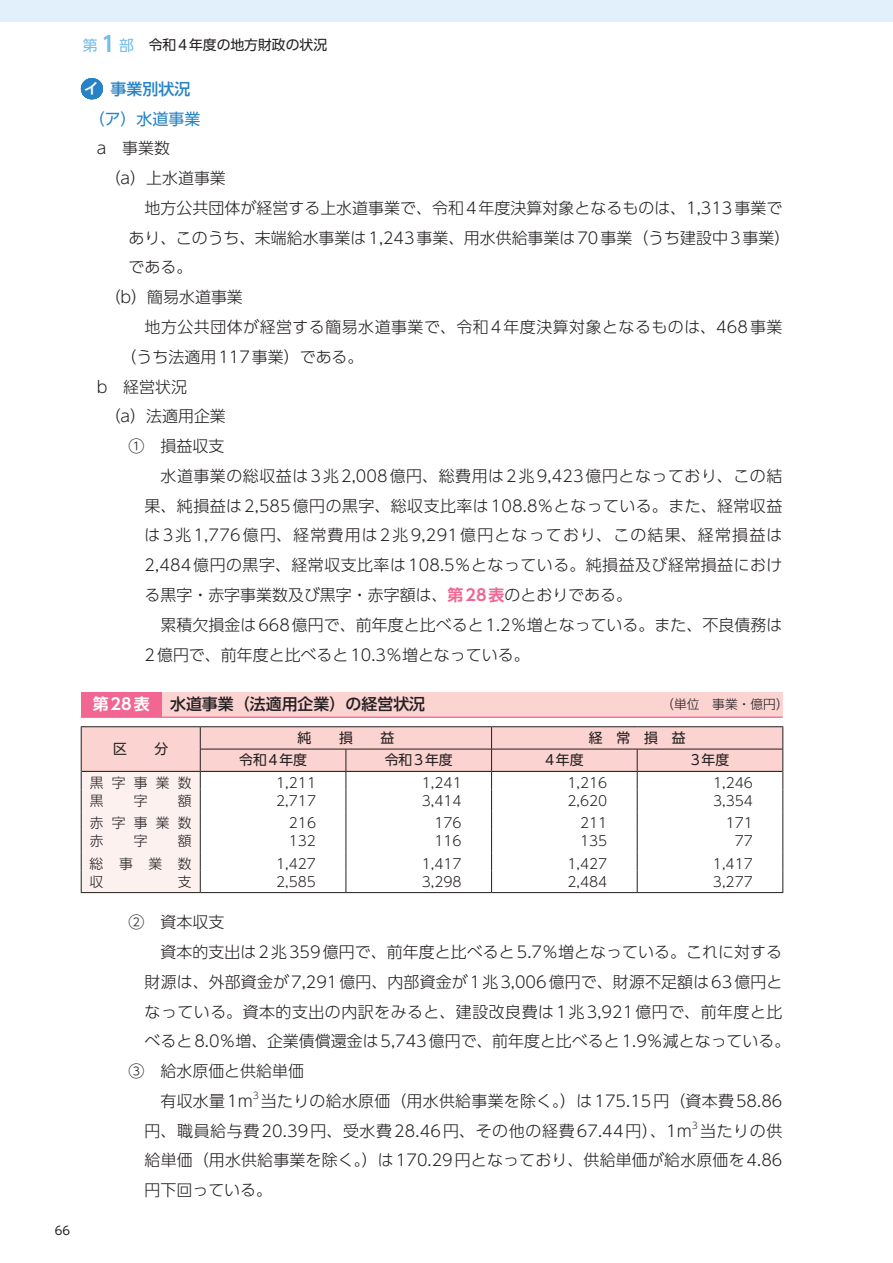
<style>
.page{position:relative;width:893px;height:1263px;background:#fff}
.page>*{position:absolute;margin:0;border:0;box-sizing:border-box;transform-origin:0 0}
.t1{font:300 15.9px/29.7px "UD Shin Go Pr 6 N";letter-spacing:.01em;color:#231f20}
.t2{font:300 15.9px "UD Shin Go Pr 6 N";letter-spacing:.03em;color:#231f20}
.t3{font:300 15.9px "UD Shin Go Pr 6 N";letter-spacing:.035em;color:#231f20}
.t4{font:300 15.9px "UD Shin Go Pr 6 N";letter-spacing:.075em;color:#231f20}
.t5{font:500 15.9px "UD Shin Go Pr 6 N";color:#231f20}
.t6{font:15.9px/29.7px "UD Shin Go Pr 6 N";color:#2783c5}
.t7{font:700 15.9px "UD Shin Go Pr 6 N De";color:#fff}
.t8{font:300 13.8px "UD Shin Go Pr 6 N";color:#231f20}
.t9{font:13.8px "UD Shin Go Pr 6 N";color:#231f20}
.t10{font:300 12.75px "UD Shin Go Pr 6 N";color:#231f20}
.t11{font:11.7px "UD Shin Go Pr 6 N";color:#231f20}
.t12{font:300 9.3px "UD Shin Go Pr 6 N";color:#231f20}
.s1{font-size:14.85px;color:#73bde9}
.s2{font-family:"UD Shin Go Pr 6 N De";font-weight:700;font-size:21.3px;color:#73bde9}
.s3{font-weight:500;font-size:14.85px;color:#fff}
.s4{font-weight:500}
.s5{font-family:"UD Shin Go Pr 6 N De";font-weight:700;color:#f16692}
</style>
<div class="page">
<svg style="left:91px;top:78px;width:1px;height:21px"></svg>
<div style="left:81px;top:692px;width:701px;height:25px;background:#fbd3d1"></div>
<hr style="left:81px;top:716px;width:701px;height:2px;background:#f16692">
<div style="left:81px;top:692px;width:81px;height:24px;background:#f16692"></div>
<hr style="left:81px;top:726px;width:119px;height:1px;background:#231f20">
<hr style="left:200px;top:726px;width:146px;height:1px;background:#231f20">
<hr style="left:346px;top:726px;width:146px;height:1px;background:#231f20">
<hr style="left:492px;top:726px;width:145px;height:1px;background:#231f20">
<hr style="left:637px;top:726px;width:146px;height:1px;background:#231f20">
<svg style="left:81px;top:727px;width:702px;height:165px"></svg>
<hr style="left:82px;top:771px;width:118px;height:1px;background:#231f20">
<hr style="left:200px;top:771px;width:146px;height:1px;background:#231f20">
<hr style="left:346px;top:771px;width:146px;height:1px;background:#231f20">
<hr style="left:492px;top:771px;width:145px;height:1px;background:#231f20">
<hr style="left:637px;top:771px;width:145px;height:1px;background:#231f20">
<hr style="left:200px;top:749px;width:146px;height:1px;background:#231f20">
<hr style="left:346px;top:749px;width:146px;height:1px;background:#231f20">
<hr style="left:492px;top:749px;width:145px;height:1px;background:#231f20">
<hr style="left:637px;top:749px;width:145px;height:1px;background:#231f20">
<hr style="left:81px;top:892px;width:119px;height:1px;background:#231f20">
<hr style="left:200px;top:892px;width:146px;height:1px;background:#231f20">
<hr style="left:346px;top:892px;width:146px;height:1px;background:#231f20">
<hr style="left:492px;top:892px;width:145px;height:1px;background:#231f20">
<hr style="left:637px;top:892px;width:146px;height:1px;background:#231f20">
<div style="left:0;top:0;width:893px;height:21px;background:#e1f0fa"></div>
<p class="t11" style="left:55px;top:1221px;width:17px">66</p>
<p class="t9" style="left:83px;top:34px;width:246px"><span class="s1">第</span><span class="s2">１</span><span class="s1">部</span> 令和4年度の地方財政の状況</p>
<p class="t6" style="left:89px;top:73px;width:113px;text-indent:-5px"><span class="s3">イ</span> <span class="s4">事業別状況</span>（ア）水道事業</p>
<p class="t1" style="left:97px;top:133px;width:75px">a　事業数</p>
<p class="t1" style="left:105px;top:163px;width:123px">（a）上水道事業</p>
<p class="t1" style="left:145px;top:192px;width:639px">地方公共団体が経営する上水道事業で、令和4年度決算対象となるものは、1,313事業で</p>
<p class="t1" style="left:129px;top:222px;width:663px">あり、このうち、末端給水事業は1,243事業、用水供給事業は70事業（うち建設中3事業）</p>
<p class="t1" style="left:129px;top:252px;width:65px">である。</p>
<p class="t1" style="left:105px;top:282px;width:140px">（b）簡易水道事業</p>
<p class="t2" style="left:145px;top:314px;width:639px">地方公共団体が経営する簡易水道事業で、令和4年度決算対象となるものは、468事業</p>
<p class="t1" style="left:121px;top:341px;width:244px">（うち法適用117事業）である。</p>
<p class="t1" style="left:97px;top:371px;width:92px">b　経営状況</p>
<p class="t1" style="left:105px;top:401px;width:123px">（a）法適用企業</p>
<p class="t1" style="left:129px;top:431px;width:97px">①　損益収支</p>
<p class="t3" style="left:161px;top:463px;width:623px">水道事業の総収益は3兆2,008億円、総費用は2兆9,423億円となっており、この結</p>
<p class="t2" style="left:145px;top:493px;width:639px">果、純損益は2,585億円の黒字、総収支比率は108.8％となっている。また、経常収益</p>
<p class="t4" style="left:145px;top:522px;width:639px">は3兆1,776億円、経常費用は2兆9,291億円となっており、この結果、経常損益は</p>
<p class="t2" style="left:145px;top:552px;width:639px">2,484億円の黒字、経常収支比率は108.5％となっている。純損益及び経常損益におけ</p>
<p class="t1" style="left:145px;top:579px;width:489px">る黒字・赤字事業数及び黒字・赤字額は、<span class="s5">第28表</span>のとおりである。</p>
<p class="t1" style="left:161px;top:609px;width:623px">累積欠損金は668億円で、前年度と比べると1.2％増となっている。また、不良債務は</p>
<p class="t1" style="left:145px;top:639px;width:387px">2億円で、前年度と比べると10.3％増となっている。</p>
<p class="t7" style="left:93px;top:691px;width:58px">第28表</p>
<p class="t5" style="left:170px;top:691px;width:257px">水道事業（法適用企業）の経営状況</p>
<p class="t10" style="left:661px;top:694px;width:129px">（単位　事業・億円）</p>
<p class="t9" style="left:113px;top:738px;width:57px">区　　分</p>
<p class="t9" style="left:298px;top:727px;width:15px">純</p>
<p class="t9" style="left:339px;top:727px;width:15px">損</p>
<p class="t9" style="left:380px;top:727px;width:15px">益</p>
<p class="t9" style="left:589px;top:727px;width:98px">経常損益</p>
<p class="t9" style="left:239px;top:749px;width:69px">令和4年度</p>
<p class="t9" style="left:385px;top:749px;width:69px">令和3年度</p>
<p class="t9" style="left:545px;top:749px;width:40px">4年度</p>
<p class="t9" style="left:691px;top:749px;width:40px">3年度</p>
<p class="t8" style="left:90px;top:771px;width:104px">黒字事業数</p>
<p class="t8" style="left:276px;top:771px;width:42px">1,211</p>
<p class="t8" style="left:422px;top:771px;width:42px">1,241</p>
<p class="t8" style="left:567px;top:771px;width:42px">1,216</p>
<p class="t8" style="left:713px;top:771px;width:42px">1,246</p>
<p class="t8" style="left:90px;top:789px;width:15px">黒</p>
<p class="t8" style="left:134px;top:789px;width:15px">字</p>
<p class="t8" style="left:178px;top:789px;width:15px">額</p>
<p class="t8" style="left:276px;top:789px;width:42px">2,717</p>
<p class="t8" style="left:422px;top:789px;width:42px">3,414</p>
<p class="t8" style="left:567px;top:789px;width:42px">2,620</p>
<p class="t8" style="left:713px;top:789px;width:42px">3,354</p>
<p class="t8" style="left:90px;top:812px;width:104px">赤字事業数</p>
<p class="t8" style="left:289px;top:812px;width:29px">216</p>
<p class="t8" style="left:434px;top:812px;width:29px">176</p>
<p class="t8" style="left:580px;top:812px;width:29px">211</p>
<p class="t8" style="left:726px;top:812px;width:29px">171</p>
<p class="t8" style="left:90px;top:830px;width:15px">赤</p>
<p class="t8" style="left:134px;top:830px;width:15px">字</p>
<p class="t8" style="left:178px;top:830px;width:15px">額</p>
<p class="t8" style="left:289px;top:830px;width:29px">132</p>
<p class="t8" style="left:434px;top:830px;width:29px">116</p>
<p class="t8" style="left:580px;top:830px;width:29px">135</p>
<p class="t8" style="left:735px;top:830px;width:20px">77</p>
<p class="t8" style="left:90px;top:852px;width:104px">総事業数</p>
<p class="t8" style="left:276px;top:852px;width:42px">1,427</p>
<p class="t8" style="left:422px;top:852px;width:42px">1,417</p>
<p class="t8" style="left:567px;top:852px;width:42px">1,427</p>
<p class="t8" style="left:713px;top:852px;width:42px">1,417</p>
<p class="t8" style="left:90px;top:870px;width:15px">収</p>
<p class="t8" style="left:178px;top:870px;width:15px">支</p>
<p class="t8" style="left:276px;top:870px;width:42px">2,585</p>
<p class="t8" style="left:422px;top:870px;width:42px">3,298</p>
<p class="t8" style="left:567px;top:870px;width:42px">2,484</p>
<p class="t8" style="left:713px;top:870px;width:42px">3,277</p>
<p class="t1" style="left:129px;top:907px;width:97px">②　資本収支</p>
<p class="t1" style="left:161px;top:937px;width:623px">資本的支出は2兆359億円で、前年度と比べると5.7％増となっている。これに対する</p>
<p class="t1" style="left:145px;top:966px;width:639px">財源は、外部資金が7,291億円、内部資金が1兆3,006億円で、財源不足額は63億円と</p>
<p class="t2" style="left:145px;top:999px;width:639px">なっている。資本的支出の内訳をみると、建設改良費は1兆3,921億円で、前年度と比</p>
<p class="t1" style="left:145px;top:1026px;width:647px">べると8.0％増、企業債償還金は5,743億円で、前年度と比べると1.9％減となっている。</p>
<p class="t1" style="left:129px;top:1056px;width:177px">③　給水原価と供給単価</p>
<p class="t1" style="left:161px;top:1085px;width:94px">有収水量1m</p>
<p class="t12" style="left:253px;top:1088px;width:8px">3</p>
<p class="t1" style="left:145px;top:1085px;width:639px;text-indent:116px">当たりの給水原価（用水供給事業を除く。）は175.15円（資本費58.86円、職員給与費20.39円、受水費28.46円、その他の経費67.44円）、1m</p>
<p class="t12" style="left:692px;top:1118px;width:8px">3</p>
<p class="t1" style="left:145px;top:1115px;width:639px;text-align:justify;text-indent:555px">当たりの供給単価（用水供給事業を除く。）は170.29円となっており、供給単価が給水原価を4.86円下回っている。</p>
</div>
